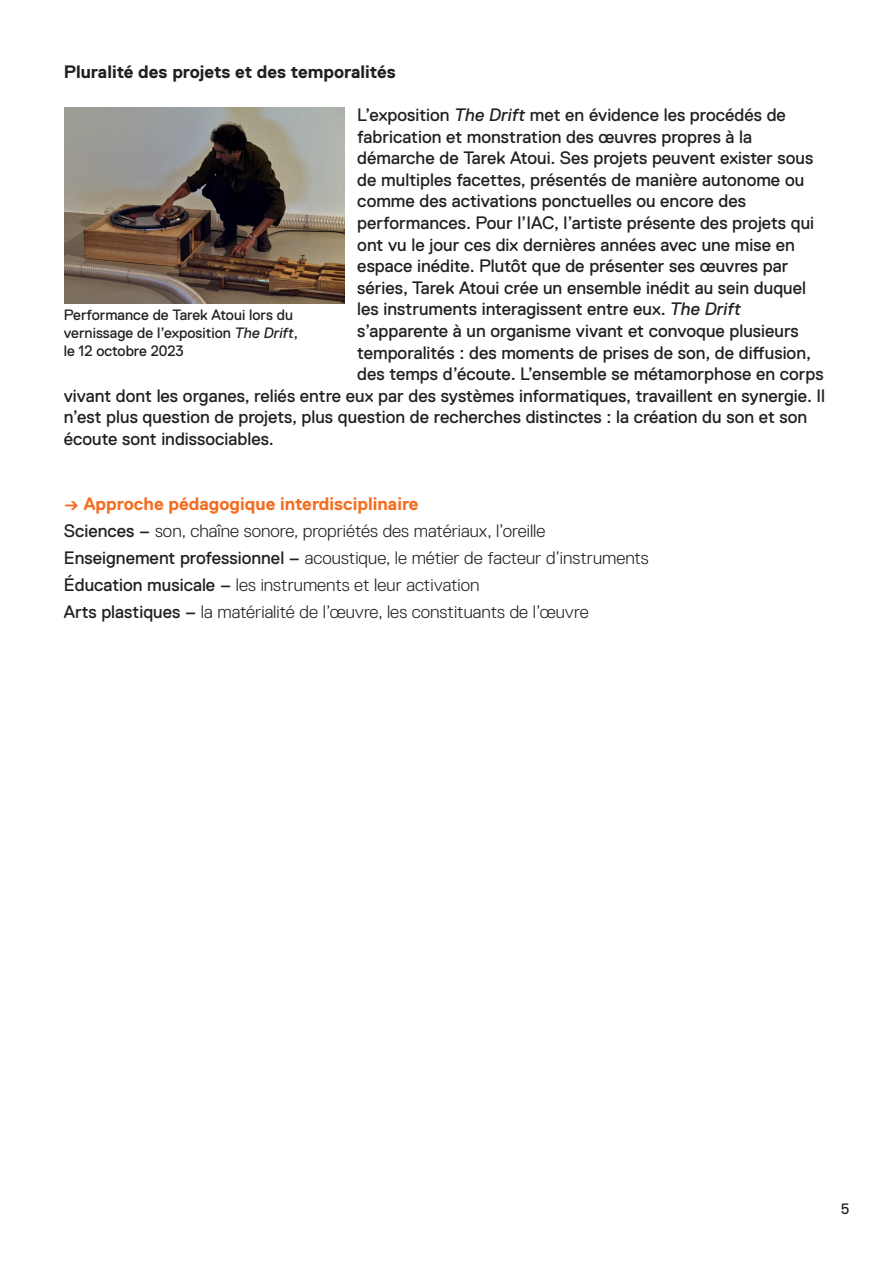
<style>
.page{position:relative;width:893px;height:1263px;background:#fff}
.page>*{position:absolute;margin:0;border:0;box-sizing:border-box;transform-origin:0 0}
.t1{font:18px "Replica Std";color:#231f20}
.t2{font:300 18px "Replica Std";color:#231f20}
.t3{font:700 18px "Replica Std";color:#f36e21}
.t4{font:700 18px "Replica Std";color:#231f20}
.numéros_de_page{font:15px/18px "Replica Std";color:#231f20}
.s1{font-style:italic}
.s2{font-weight:400}
</style>
<div class="page">
<img style="left:65px;top:107px;width:280px;height:196px">
<p class="t4" style="left:64px;top:62px;width:334px">Pluralité des projets et des temporalités</p>
<p class="t1" style="left:357px;top:105px;width:430px">L’exposition <span class="s1">The Drift</span> met en évidence les procédés de</p>
<p class="t1" style="left:357px;top:126px;width:396px">fabrication et monstration des œuvres propres à la</p>
<p class="t1" style="left:357px;top:148px;width:458px">démarche de Tarek Atoui. Ses projets peuvent exister sous</p>
<p class="t1" style="left:357px;top:170px;width:448px">de multiples facettes, présentés de manière autonome ou</p>
<p class="t1" style="left:357px;top:191px;width:390px">comme des activations ponctuelles ou encore des</p>
<p class="t1" style="left:357px;top:213px;width:458px">performances. Pour l’IAC, l’artiste présente des projets qui</p>
<p class="t1" style="left:357px;top:234px;width:439px">ont vu le jour ces dix dernières années avec une mise en</p>
<p class="t1" style="left:357px;top:256px;width:433px">espace inédite. Plutôt que de présenter ses œuvres par</p>
<p class="t1" style="left:357px;top:278px;width:450px">séries, Tarek Atoui crée un ensemble inédit au sein duquel</p>
<p class="t1" style="left:357px;top:299px;width:385px">les instruments interagissent entre eux. <span class="s1">The Drift</span></p>
<p class="t1" style="left:357px;top:321px;width:443px">s’apparente à un organisme vivant et convoque plusieurs</p>
<p class="t1" style="left:357px;top:342px;width:455px">temporalités : des moments de prises de son, de diffusion,</p>
<p class="t1" style="left:357px;top:364px;width:468px">des temps d’écoute. L’ensemble se métamorphose en corps</p>
<p class="t1" style="left:64px;top:386px;width:763px">vivant dont les organes, reliés entre eux par des systèmes informatiques, travaillent en synergie. Il</p>
<p class="t1" style="left:64px;top:407px;width:745px">n’est plus question de projets, plus question de recherches distinctes : la création du son et son</p>
<p class="t1" style="left:64px;top:429px;width:212px">écoute sont indissociables.</p>
<p class="numéros_de_page" style="left:64px;top:306px;width:236px">Performance de Tarek Atoui lors du vernissage de l’exposition <span class="s1">The Drift</span>, le 12 octobre 2023</p>
<p class="t3" style="left:64px;top:494px;width:356px">→ Approche pédagogique interdisciplinaire</p>
<p class="t2" style="left:64px;top:521px;width:483px"><span class="s2">Sciences –</span> son, chaîne sonore, propriétés des matériaux, l’oreille</p>
<p class="t2" style="left:64px;top:548px;width:586px"><span class="s2">Enseignement professionnel –</span> acoustique, le métier de facteur d’instruments</p>
<p class="t2" style="left:64px;top:575px;width:417px"><span class="s2">Éducation musicale –</span> les instruments et leur activation</p>
<p class="t2" style="left:64px;top:602px;width:526px"><span class="s2">Arts plastiques –</span> la matérialité de l’œuvre, les constituants de l’œuvre</p>
<p class="numéros_de_page" style="left:841px;top:1197px;width:10px">5</p>
</div>
